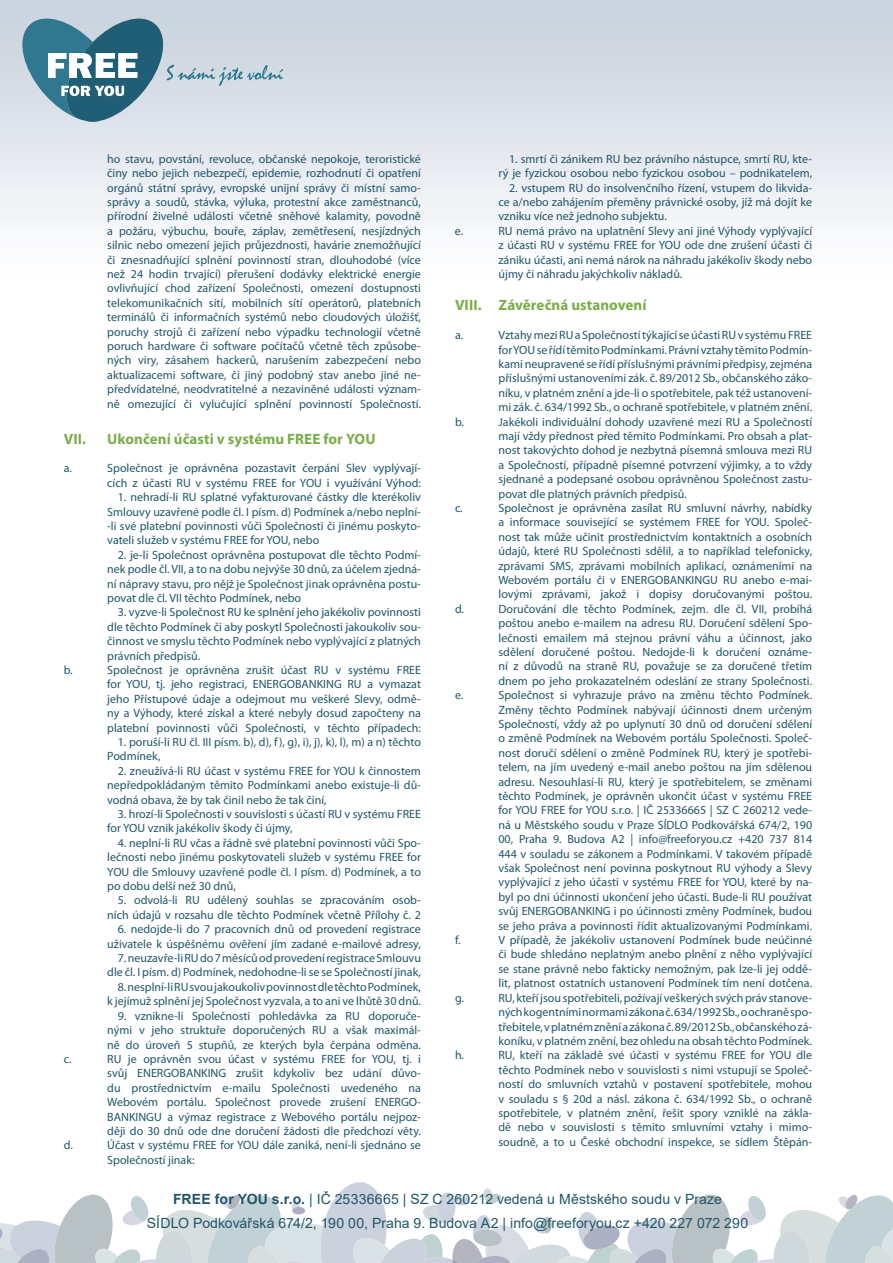
<style>
.page{position:relative;width:893px;height:1263px;background:#fff}
.page>*{position:absolute;margin:0;border:0;box-sizing:border-box;transform-origin:0 0}
.t1{font:700 15px "Myriad Pro";letter-spacing:.005em;color:#7bad48}
.t2{font:14.1px/24px "Arial";letter-spacing:.005em;color:#20566b;text-align:center}
.t3{font:12px/14.4px "Myriad Pro";color:#20566b;text-align:justify}
.s1{font-weight:700}
</style>
<div class="page">
<svg style="left:20px;top:15px;width:263px;height:107px;background:#9db7c4"></svg>
<svg style="left:0;top:1182px;width:893px;height:81px"></svg>
<p class="t3" style="left:107px;top:151px;width:315px">ho stavu, povstání, revoluce, občanské nepokoje, teroristické činy nebo jejich nebezpečí, epidemie, rozhodnutí či opatření orgánů státní správy, evropské unijní správy či místní samo&shy;správy a soudů, stávka, výluka, protestní akce zaměstnanců, přírodní živelné události včetně sněhové kalamity, povodně a požáru, výbuchu, bouře, záplav, zemětřesení, nesjízdných silnic nebo omezení jejich průjezdnosti, havárie znemožňující či znesnadňující splnění povinností stran, dlouhodobé (více než 24 hodin trvající) přerušení dodávky elektrické energie ovlivňující chod zařízení Společnosti, omezení dostupnosti telekomunikačních sítí, mobilních sítí operátorů, platebních terminálů či informačních systémů nebo cloudových úložišť, poruchy strojů či zařízení nebo výpadku technologií včetně poruch hardware či software počítačů včetně těch způsobe&shy;ných viry, zásahem hackerů, narušením zabezpečení nebo aktualizacemi software, či jiný podobný stav anebo jiné ne&shy;předvídatelné, neodvratitelné a nezaviněné události význam&shy;ně omezující či vylučující splnění povinností Společností.</p>
<p class="t1" style="left:64px;top:429px;width:24px">VII.</p>
<p class="t1" style="left:107px;top:429px;width:270px">Ukončení účasti v systému FREE for YOU</p>
<p class="t3" style="left:64px;top:461px;width:10px">a.</p>
<p class="t3" style="left:107px;top:461px;width:315px">Společnost je oprávněna pozastavit čerpání Slev vyplývají&shy;cích z účasti RU v systému FREE for YOU i využívání Výhod:</p>
<p class="t3" style="left:107px;top:490px;width:315px;text-indent:10px">1. nehradí-li RU splatné vyfakturované částky dle kterékoliv Smlouvy uzavřené podle čl. I písm. d) Podmínek a/nebo neplní--li své platební povinnosti vůči Společnosti či jinému poskyto&shy;vateli služeb v systému FREE for YOU, nebo</p>
<p class="t3" style="left:107px;top:547px;width:315px;text-indent:10px">2. je-li Společnost oprávněna postupovat dle těchto Podmí&shy;nek podle čl. VII, a to na dobu nejvýše 30 dnů, za účelem zjedná&shy;ní nápravy stavu, pro nějž je Společnost jinak oprávněna postu&shy;povat dle čl. VII těchto Podmínek, nebo</p>
<p class="t3" style="left:107px;top:605px;width:315px;text-indent:10px">3. vyzve-li Společnost RU ke splnění jeho jakékoliv povinnosti dle těchto Podmínek či aby poskytl Společnosti jakoukoliv sou&shy;činnost ve smyslu těchto Podmínek nebo vyplývající z platných právních předpisů.</p>
<p class="t3" style="left:64px;top:663px;width:11px">b.</p>
<p class="t3" style="left:107px;top:663px;width:315px">Společnost je oprávněna zrušit účast RU v systému FREE for YOU, tj. jeho registraci, ENERGOBANKING RU a vymazat jeho Přístupové údaje a odejmout mu veškeré Slevy, odmě&shy;ny a Výhody, které získal a které nebyly dosud započteny na platební povinnosti vůči Společnosti, v těchto případech:</p>
<p class="t3" style="left:107px;top:735px;width:315px;text-indent:10px">1. poruší-li RU čl. III písm. b), d), f), g), i), j), k), l), m) a n) těchto<br>Podmínek,</p>
<p class="t3" style="left:107px;top:763px;width:315px;text-indent:10px">2. zneužívá-li RU účast v systému FREE for YOU k činnostem nepředpokládaným těmito Podmínkami anebo existuje-li dů&shy;vodná obava, že by tak činil nebo že tak činí,</p>
<p class="t3" style="left:107px;top:807px;width:315px;text-indent:10px">3. hrozí-li Společnosti v souvislosti s účastí RU v systému FREE for YOU vznik jakékoliv škody či újmy,</p>
<p class="t3" style="left:107px;top:835px;width:315px;text-indent:10px">4. neplní-li RU včas a řádně své platební povinnosti vůči Spo&shy;lečnosti nebo jinému poskytovateli služeb v systému FREE for YOU dle Smlouvy uzavřené podle čl. I písm. d) Podmínek, a to po dobu delší než 30 dnů,</p>
<p class="t3" style="left:107px;top:893px;width:315px;text-align:right">5. odvolá-li RU udělený souhlas se zpracováním osob&shy;ních údajů v rozsahu dle těchto Podmínek včetně Přílohy č. 2</p>
<p class="t3" style="left:107px;top:922px;width:315px;text-align:right">6. nedojde-li do 7 pracovních dnů od provedení registrace uživatele k úspěšnému ověření jím zadané e-mailové adresy,</p>
<p class="t3" style="left:107px;top:951px;width:315px;text-align:right">7. neuzavře-li RU do 7 měsíců od provedení registrace Smlouvu dle čl. I písm. d) Podmínek, nedohodne-li se se Společností jinak,</p>
<p class="t3" style="left:107px;top:979px;width:315px;text-align:right">8. nesplní-li RU svou jakoukoliv povinnost dle těchto Podmínek,<br>k jejímuž splnění jej Společnost vyzvala, a to ani ve lhůtě 30 dnů.</p>
<p class="t3" style="left:107px;top:1008px;width:315px;text-indent:10px">9. vznikne-li Společnosti pohledávka za RU doporuče&shy;nými v jeho struktuře doporučených RU a však maximál&shy;ně do úroveň 5 stupňů, ze kterých byla čerpána odměna.</p>
<p class="t3" style="left:64px;top:1051px;width:9px">c.</p>
<p class="t3" style="left:107px;top:1051px;width:315px">RU je oprávněn svou účast v systému FREE for YOU, tj. i svůj ENERGOBANKING zrušit kdykoliv bez udání důvo&shy;du prostřednictvím e-mailu Společnosti uvedeného na Webovém portálu. Společnost provede zrušení ENERGO-BANKINGU a výmaz registrace z Webového portálu nejpoz&shy;ději do 30 dnů ode dne doručení žádosti dle předchozí věty.</p>
<p class="t3" style="left:64px;top:1138px;width:11px">d.</p>
<p class="t3" style="left:107px;top:1138px;width:315px">Účast v systému FREE for YOU dále zaniká, není-li sjednáno se<br>Společností jinak:</p>
<p class="t3" style="left:498px;top:151px;width:315px;text-align:right">1. smrtí či zánikem RU bez právního nástupce, smrtí RU, kte&shy;rý je fyzickou osobou nebo fyzickou osobou – podnikatelem,</p>
<p class="t3" style="left:498px;top:180px;width:315px;text-indent:10px">2. vstupem RU do insolvenčního řízení, vstupem do likvida&shy;ce a/nebo zahájením přeměny právnické osoby, jíž má dojít ke vzniku více než jednoho subjektu.</p>
<p class="t3" style="left:455px;top:223px;width:10px">e.</p>
<p class="t3" style="left:498px;top:223px;width:315px">RU nemá právo na uplatnění Slevy ani jiné Výhody vyplývající z účasti RU v systému FREE for YOU ode dne zrušení účasti či zániku účasti, ani nemá nárok na náhradu jakékoliv škody nebo újmy či náhradu jakýchkoliv nákladů.</p>
<p class="t1" style="left:455px;top:296px;width:193px">VIII. Závěrečná ustanovení</p>
<p class="t3" style="left:455px;top:328px;width:10px">a.</p>
<p class="t3" style="left:498px;top:328px;width:315px">Vztahy mezi RU a Společností týkající se účasti RU v systému FREE for YOU se řídí těmito Podmínkami. Právní vztahy těmito Podmín&shy;kami neupravené se řídí příslušnými právními předpisy, zejména příslušnými ustanoveními zák. č. 89/2012 Sb., občanského záko&shy;níku, v platném znění a jde-li o spotřebitele, pak též ustanovení&shy;mi zák. č. 634/1992 Sb., o ochraně spotřebitele, v platném znění.</p>
<p class="t3" style="left:455px;top:414px;width:11px">b.</p>
<p class="t3" style="left:498px;top:414px;width:315px">Jakékoli individuální dohody uzavřené mezi RU a Společností mají vždy přednost před těmito Podmínkami. Pro obsah a plat&shy;nost takovýchto dohod je nezbytná písemná smlouva mezi RU a Společností, případně písemné potvrzení výjimky, a to vždy sjednané a podepsané osobou oprávněnou Společnost zastu&shy;povat dle platných právních předpisů.</p>
<p class="t3" style="left:455px;top:501px;width:9px">c.</p>
<p class="t3" style="left:498px;top:501px;width:315px">Společnost je oprávněna zasílat RU smluvní návrhy, nabídky a informace související se systémem FREE for YOU. Společ&shy;nost tak může učinit prostřednictvím kontaktních a osobních údajů, které RU Společnosti sdělil, a to například telefonicky, zprávami SMS, zprávami mobilních aplikací, oznámeními na Webovém portálu či v ENERGOBANKINGU RU anebo e-mai&shy;lovými zprávami, jakož i dopisy doručovanými poštou.</p>
<p class="t3" style="left:455px;top:601px;width:11px">d.</p>
<p class="t3" style="left:498px;top:601px;width:315px">Doručování dle těchto Podmínek, zejm. dle čl. VII, probíhá poštou anebo e-mailem na adresu RU. Doručení sdělení Spo&shy;lečnosti emailem má stejnou právní váhu a účinnost, jako sdělení doručené poštou. Nedojde-li k doručení oznáme&shy;ní z důvodů na straně RU, považuje se za doručené třetím dnem po jeho prokazatelném odeslání ze strany Společnosti.</p>
<p class="t3" style="left:455px;top:688px;width:10px">e.</p>
<p class="t3" style="left:498px;top:688px;width:315px">Společnost si vyhrazuje právo na změnu těchto Podmínek.<br>Změny těchto Podmínek nabývají účinnosti dnem určeným Společností, vždy až po uplynutí 30 dnů od doručení sdělení o změně Podmínek na Webovém portálu Společnosti. Společ&shy;nost doručí sdělení o změně Podmínek RU, který je spotřebi&shy;telem, na jím uvedený e-mail anebo poštou na jím sdělenou adresu. Nesouhlasí-li RU, který je spotřebitelem, se změnami těchto Podmínek, je oprávněn ukončit účast v systému FREE for YOU FREE for YOU s.r.o. | IČ 25336665 | SZ C 260212 vede&shy;ná u Městského soudu v Praze SÍDLO Podkovářská 674/2, 190<br>00, Praha 9. Budova A2 | info@freeforyou.cz +420 737 814<br>444 v souladu se zákonem a Podmínkami. V takovém případě však Společnost není povinna poskytnout RU výhody a Slevy vyplývající z jeho účasti v systému FREE for YOU, které by na&shy;byl po dni účinnosti ukončení jeho účasti. Bude-li RU používat svůj ENERGOBANKING i po účinnosti změny Podmínek, budou se jeho práva a povinnosti řídit aktualizovanými Podmínkami.</p>
<p class="t3" style="left:455px;top:933px;width:7px">f.</p>
<p class="t3" style="left:498px;top:933px;width:315px">V případě, že jakékoliv ustanovení Podmínek bude neúčinné či bude shledáno neplatným anebo plnění z něho vyplývající se stane právně nebo fakticky nemožným, pak lze-li jej oddě&shy;lit, platnost ostatních ustanovení Podmínek tím není dotčena.</p>
<p class="t3" style="left:455px;top:990px;width:11px">g.</p>
<p class="t3" style="left:498px;top:990px;width:315px">RU, kteří jsou spotřebiteli, požívají veškerých svých práv stanove&shy;ných kogentními normami zákona č. 634/1992 Sb., o ochraně spo&shy;třebitele, v platném znění a zákona č. 89/2012 Sb., občanského zá&shy;koníku, v platném znění, bez ohledu na obsah těchto Podmínek.</p>
<p class="t3" style="left:455px;top:1048px;width:11px">h.</p>
<p class="t3" style="left:498px;top:1048px;width:315px">RU, kteří na základě své účasti v systému FREE for YOU dle těchto Podmínek nebo v souvislosti s nimi vstupují se Společ&shy;ností do smluvních vztahů v postavení spotřebitele, mohou v souladu s § 20d a násl. zákona č. 634/1992 Sb., o ochraně spotřebitele, v platném znění, řešit spory vzniklé na zákla&shy;dě nebo v souvislosti s těmito smluvními vztahy i mimo&shy;soudně, a to u České obchodní inspekce, se sídlem Štěpán-</p>
<p class="t2" style="left:147px;top:1187px;width:603px"><span class="s1">FREE for YOU s.r.o.</span> | IČ 25336665 | SZ C 260212 vedená u Městského soudu v Praze<br>SÍDLO Podkovářská 674/2, 190 00, Praha 9. Budova A2 | info@freeforyou.cz +420 227 072 290</p>
</div>
